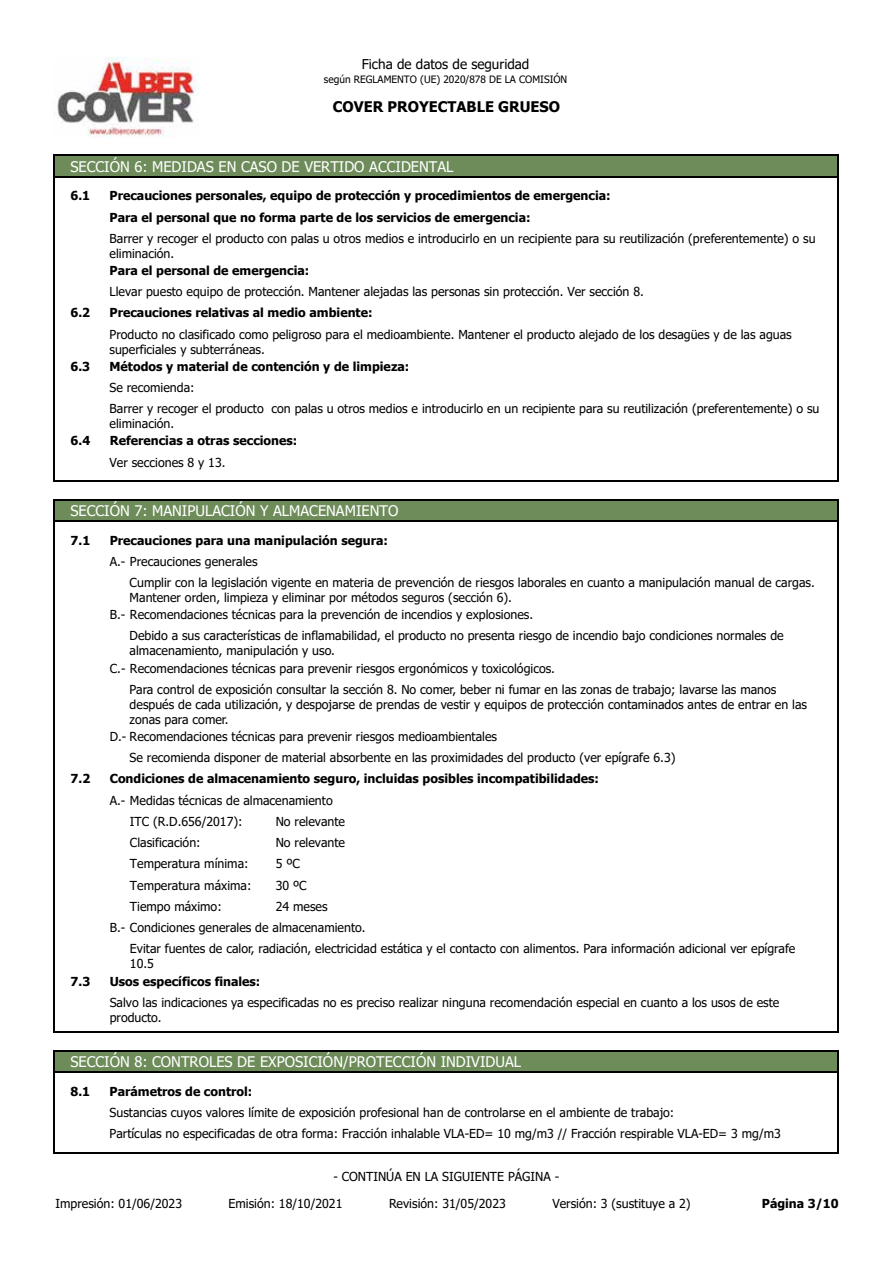
<style>
.page{position:relative;width:893px;height:1263px;background:#fff}
.page>*{position:absolute;margin:0;border:0;box-sizing:border-box;transform-origin:0 0}
.t1{font:14.7px "Tahoma";color:#fff}
.t2{font:700 14.7px "Tahoma";color:#000}
.t3{font:13.5px "Tahoma";color:#000}
.t4{font:12.3px/21.3px "Tahoma";color:#000}
.t5{font:700 12.3px/21.3px "Tahoma";color:#000}
.t6{font:10.2px "Tahoma";color:#000}
</style>
<div class="page">
<img style="left:54px;top:57px;width:144px;height:79px">
<div style="left:70px;top:155px;width:768px;height:23px;background:#6d8c59"></div>
<hr style="left:70px;top:155px;width:768px;height:1px;background:#000">
<hr style="left:70px;top:177px;width:768px;height:1px;background:#000">
<svg style="left:53px;top:155px;width:17px;height:75px"></svg>
<svg style="left:837px;top:156px;width:1px;height:74px"></svg>
<hr style="left:53px;top:230px;width:1px;height:33px;background:#000">
<hr style="left:837px;top:230px;width:1px;height:33px;background:#000">
<svg style="left:53px;top:263px;width:1px;height:63px"></svg>
<svg style="left:837px;top:263px;width:1px;height:63px"></svg>
<hr style="left:53px;top:326px;width:1px;height:32px;background:#000">
<hr style="left:837px;top:326px;width:1px;height:32px;background:#000">
<svg style="left:53px;top:358px;width:1px;height:43px"></svg>
<svg style="left:837px;top:358px;width:1px;height:43px"></svg>
<hr style="left:53px;top:401px;width:1px;height:32px;background:#000">
<hr style="left:837px;top:401px;width:1px;height:32px;background:#000">
<svg style="left:53px;top:433px;width:1px;height:48px"></svg>
<svg style="left:837px;top:433px;width:1px;height:48px"></svg>
<hr style="left:53px;top:481px;width:785px;height:1px;background:#000">
<div style="left:70px;top:499px;width:768px;height:23px;background:#6d8c59"></div>
<hr style="left:70px;top:499px;width:768px;height:1px;background:#000">
<hr style="left:70px;top:521px;width:768px;height:1px;background:#000">
<svg style="left:53px;top:499px;width:17px;height:76px"></svg>
<svg style="left:837px;top:500px;width:1px;height:75px"></svg>
<hr style="left:53px;top:575px;width:1px;height:32px;background:#000">
<hr style="left:837px;top:575px;width:1px;height:32px;background:#000">
<svg style="left:53px;top:607px;width:1px;height:21px"></svg>
<svg style="left:837px;top:607px;width:1px;height:21px"></svg>
<hr style="left:53px;top:628px;width:1px;height:32px;background:#000">
<hr style="left:837px;top:628px;width:1px;height:32px;background:#000">
<svg style="left:53px;top:660px;width:1px;height:21px"></svg>
<svg style="left:837px;top:660px;width:1px;height:21px"></svg>
<hr style="left:53px;top:681px;width:1px;height:47px;background:#000">
<hr style="left:837px;top:681px;width:1px;height:47px;background:#000">
<svg style="left:53px;top:728px;width:1px;height:213px"></svg>
<svg style="left:837px;top:728px;width:1px;height:213px"></svg>
<hr style="left:53px;top:941px;width:1px;height:32px;background:#000">
<hr style="left:837px;top:941px;width:1px;height:32px;background:#000">
<svg style="left:53px;top:973px;width:1px;height:21px"></svg>
<svg style="left:837px;top:973px;width:1px;height:21px"></svg>
<hr style="left:53px;top:994px;width:1px;height:33px;background:#000">
<hr style="left:837px;top:994px;width:1px;height:33px;background:#000">
<hr style="left:53px;top:1032px;width:785px;height:1px;background:#000">
<div style="left:70px;top:1050px;width:768px;height:23px;background:#6d8c59"></div>
<hr style="left:70px;top:1050px;width:768px;height:1px;background:#000">
<hr style="left:70px;top:1072px;width:768px;height:1px;background:#000">
<svg style="left:53px;top:1050px;width:17px;height:102px"></svg>
<svg style="left:837px;top:1051px;width:1px;height:101px"></svg>
<hr style="left:53px;top:1152px;width:785px;height:1px;background:#000">
<p class="t3" style="left:362px;top:55px;width:169px">Ficha de datos de seguridad</p>
<p class="t6" style="left:324px;top:73px;width:245px">según REGLAMENTO (UE) 2020/878 DE LA COMISIÓN</p>
<p class="t2" style="left:333px;top:96px;width:229px">COVER PROYECTABLE GRUESO</p>
<p class="t1" style="left:70px;top:157px;width:384px">SECCIÓN 6: MEDIDAS EN CASO DE VERTIDO ACCIDENTAL</p>
<p class="t5" style="left:70px;top:186px;width:21px">6.1</p>
<p class="t5" style="left:110px;top:186px;width:502px">Precauciones personales, equipo de protección y procedimientos de emergencia:<br>Para el personal que no forma parte de los servicios de emergencia:</p>
<p class="t4" style="left:109px;top:231px;width:707px;line-height:15px">Barrer y recoger el producto con palas u otros medios e introducirlo en un recipiente para su reutilización (preferentemente) o su eliminación.</p>
<p class="t5" style="left:110px;top:260px;width:201px">Para el personal de emergencia:</p>
<p class="t4" style="left:110px;top:282px;width:536px">Llevar puesto equipo de protección. Mantener alejadas las personas sin protección. Ver sección 8.</p>
<p class="t5" style="left:70px;top:303px;width:21px">6.2</p>
<p class="t5" style="left:110px;top:303px;width:264px">Precauciones relativas al medio ambiente:</p>
<p class="t4" style="left:109px;top:327px;width:683px;line-height:15px">Producto no clasificado como peligroso para el medioambiente. Mantener el producto alejado de los desagües y de las aguas superficiales y subterráneas.</p>
<p class="t5" style="left:70px;top:356px;width:21px">6.3</p>
<p class="t5" style="left:110px;top:356px;width:301px">Métodos y material de contención y de limpieza:</p>
<p class="t4" style="left:110px;top:378px;width:711px">Se recomienda:<br>Barrer y recoger el producto con palas u otros medios e introducirlo en un recipiente para su reutilización (preferentemente) o su</p>
<p class="t4" style="left:109px;top:414px;width:66px">eliminación.</p>
<p class="t5" style="left:71px;top:431px;width:21px">6.4</p>
<p class="t5" style="left:110px;top:431px;width:189px">Referencias a otras secciones:</p>
<p class="t4" style="left:110px;top:452px;width:117px">Ver secciones 8 y 13.</p>
<p class="t1" style="left:70px;top:501px;width:329px">SECCIÓN 7: MANIPULACIÓN Y ALMACENAMIENTO</p>
<p class="t5" style="left:71px;top:530px;width:21px">7.1</p>
<p class="t5" style="left:110px;top:530px;width:280px">Precauciones para una manipulación segura:</p>
<p class="t4" style="left:130px;top:551px;width:686px;text-indent:-20px">A.- Precauciones generales<br>Cumplir con la legislación vigente en materia de prevención de riesgos laborales en cuanto a manipulación manual de cargas.</p>
<p class="t4" style="left:110px;top:590px;width:425px;line-height:17.2px;text-align:center">Mantener orden, limpieza y eliminar por métodos seguros (sección 6).<br>B.- Recomendaciones técnicas para la prevención de incendios y explosiones.</p>
<p class="t4" style="left:130px;top:629px;width:655px;line-height:15px">Debido a sus características de inflamabilidad, el producto no presenta riesgo de incendio bajo condiciones normales de almacenamiento, manipulación y uso.</p>
<p class="t4" style="left:130px;top:658px;width:648px;text-indent:-20px">C.- Recomendaciones técnicas para prevenir riesgos ergonómicos y toxicológicos.<br>Para control de exposición consultar la sección 8. No comer, beber ni fumar en las zonas de trabajo; lavarse las manos</p>
<p class="t4" style="left:130px;top:697px;width:679px;line-height:15px">después de cada utilización, y despojarse de prendas de vestir y equipos de protección contaminados antes de entrar en las zonas para comer.</p>
<p class="t4" style="left:130px;top:726px;width:547px;text-indent:-20px">D.- Recomendaciones técnicas para prevenir riesgos medioambientales<br>Se recomienda disponer de material absorbente en las proximidades del producto (ver epígrafe 6.3)</p>
<p class="t5" style="left:71px;top:769px;width:21px">7.2</p>
<p class="t5" style="left:110px;top:769px;width:491px">Condiciones de almacenamiento seguro, incluidas posibles incompatibilidades:</p>
<p class="t4" style="left:130px;top:790px;width:204px;text-indent:-20px">A.- Medidas técnicas de almacenamiento<br>ITC (R.D.656/2017):</p>
<p class="t4" style="left:276px;top:811px;width:71px">No relevante</p>
<p class="t4" style="left:130px;top:833px;width:72px">Clasificación:</p>
<p class="t4" style="left:276px;top:833px;width:71px">No relevante</p>
<p class="t4" style="left:130px;top:854px;width:120px">Temperatura mínima:</p>
<p class="t4" style="left:276px;top:854px;width:26px">5 ºC</p>
<p class="t4" style="left:130px;top:875px;width:123px">Temperatura máxima:</p>
<p class="t4" style="left:276px;top:875px;width:32px">30 ºC</p>
<p class="t4" style="left:130px;top:897px;width:93px">Tiempo máximo:</p>
<p class="t4" style="left:276px;top:897px;width:53px">24 meses</p>
<p class="t4" style="left:110px;top:918px;width:257px">B.- Condiciones generales de almacenamiento.</p>
<p class="t4" style="left:130px;top:939px;width:667px">Evitar fuentes de calor, radiación, electricidad estática y el contacto con alimentos. Para información adicional ver epígrafe</p>
<p class="t4" style="left:130px;top:954px;width:26px">10.5</p>
<p class="t5" style="left:71px;top:971px;width:21px">7.3</p>
<p class="t5" style="left:110px;top:971px;width:152px">Usos específicos finales:</p>
<p class="t4" style="left:110px;top:996px;width:671px;line-height:15px">Salvo las indicaciones ya especificadas no es preciso realizar ninguna recomendación especial en cuanto a los usos de este producto.</p>
<p class="t1" style="left:70px;top:1052px;width:452px">SECCIÓN 8: CONTROLES DE EXPOSICIÓN/PROTECCIÓN INDIVIDUAL</p>
<p class="t5" style="left:70px;top:1081px;width:21px">8.1</p>
<p class="t5" style="left:110px;top:1081px;width:144px">Parámetros de control:</p>
<p class="t4" style="left:110px;top:1102px;width:673px">Sustancias cuyos valores límite de exposición profesional han de controlarse en el ambiente de trabajo:<br>Partículas no especificadas de otra forma: Fracción inhalable VLA-ED= 10 mg/m3 // Fracción respirable VLA-ED= 3 mg/m3</p>
<p class="t4" style="left:333px;top:1167px;width:227px">- CONTINÚA EN LA SIGUIENTE PÁGINA -</p>
<p class="t4" style="left:55px;top:1193px;width:128px">Impresión: 01/06/2023</p>
<p class="t4" style="left:229px;top:1193px;width:115px">Emisión: 18/10/2021</p>
<p class="t4" style="left:389px;top:1193px;width:118px">Revisión: 31/05/2023</p>
<p class="t4" style="left:552px;top:1193px;width:140px">Versión: 3 (sustituye a 2)</p>
<p class="t5" style="left:761px;top:1193px;width:78px">Página 3/10</p>
</div>
